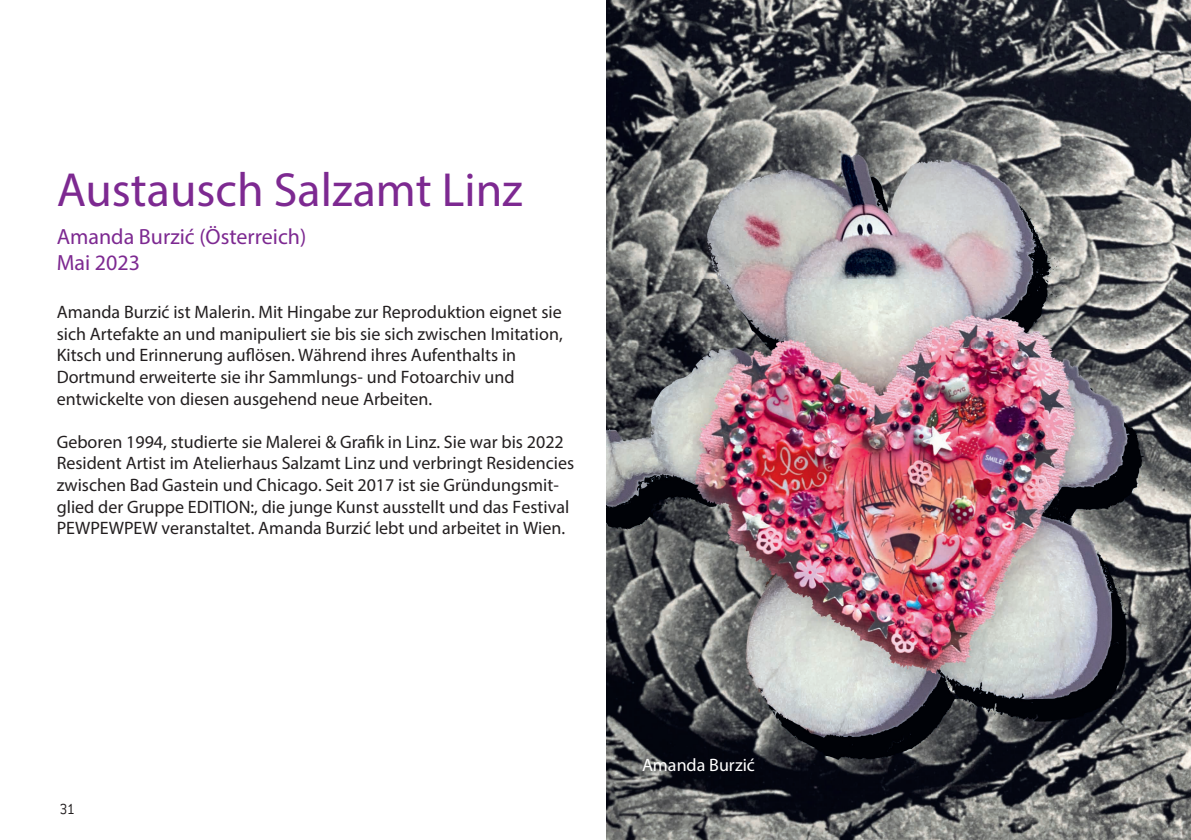
<style>
.page{position:relative;width:1191px;height:840px;background:#fff}
.page>*{position:absolute;margin:0;border:0;box-sizing:border-box;transform-origin:0 0}
.t1{font:48px "Myriad Pro";color:#7d2991}
.t2{font:22px/26.4px "Myriad Pro";color:#7d2991}
.t3{font:18px/21.6px "Myriad Pro";color:#231f20}
.t4{font:18px "Myriad Pro";color:#fff}
.t5{font:300 16px "Conduit ITC";color:#231f20}
</style>
<div class="page">
<img style="left:607px;top:0;width:584px;height:839px">
<h1 class="t1" style="left:57px;top:160px;width:467px">Austausch Salzamt Linz</h1>
<p class="t2" style="left:57px;top:222px;width:251px">Amanda Burzić (Österreich)<br>Mai 2023</p>
<p class="t3" style="left:57px;top:301px;width:507px">Amanda Burzić ist Malerin. Mit Hingabe zur Reproduktion eignet sie sich Artefakte an und manipuliert sie bis sie sich zwischen Imitation, Kitsch und Erinnerung auflösen. Während ihres Aufenthalts in Dortmund erweiterte sie ihr Sammlungs- und Fotoarchiv und entwickelte von diesen ausgehend neue Arbeiten.</p>
<p class="t3" style="left:57px;top:430px;width:519px">Geboren 1994, studierte sie Malerei &amp; Grafik in Linz. Sie war bis 2022<br>Resident Artist im Atelierhaus Salzamt Linz und verbringt Residencies zwischen Bad Gastein und Chicago. Seit 2017 ist sie Gründungsmit&shy;glied der Gruppe EDITION:, die junge Kunst ausstellt und das Festival PEWPEWPEW veranstaltet. Amanda Burzić lebt und arbeitet in Wien.</p>
<p class="t5" style="left:60px;top:800px;width:17px">31</p>
<p class="t4" style="left:642px;top:753px;width:114px">Amanda Burzić</p>
</div>
